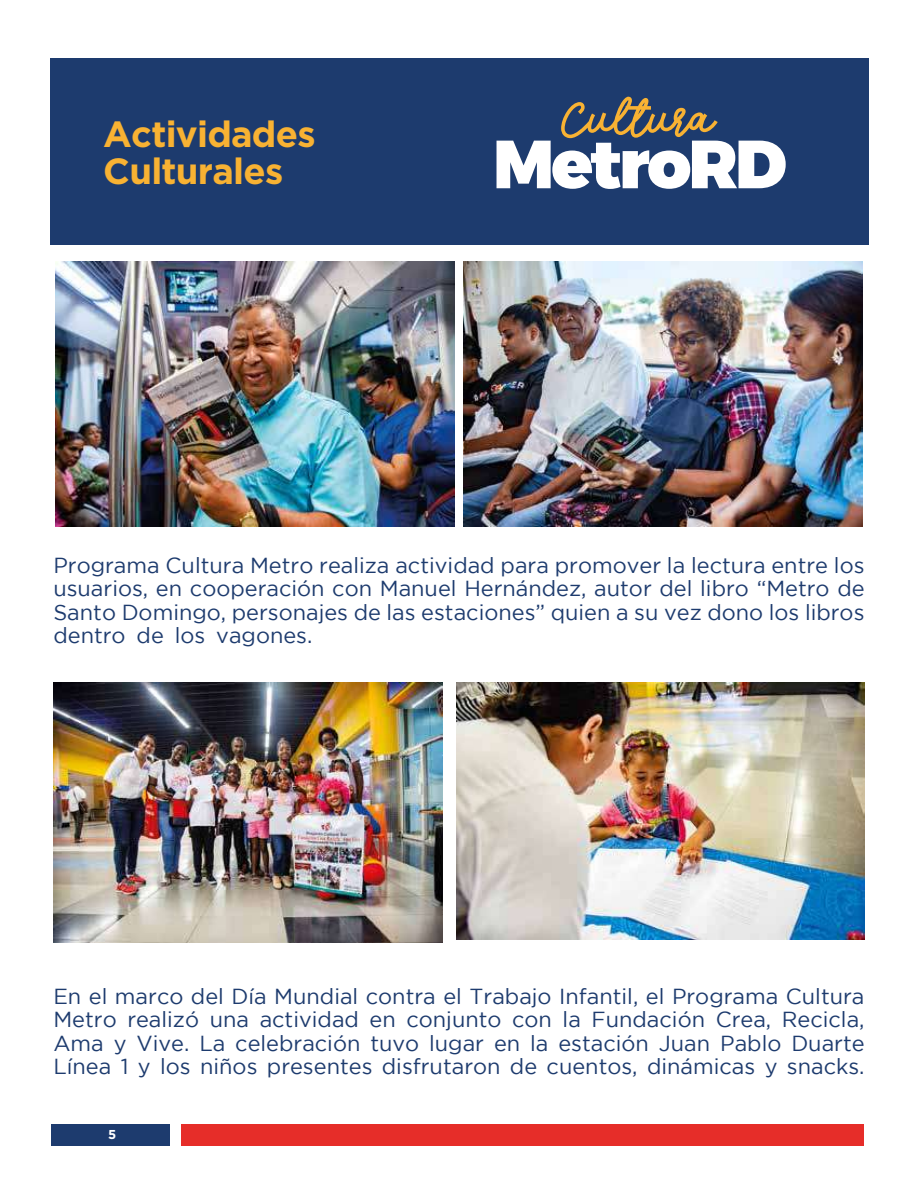
<style>
.page{position:relative;width:918px;height:1188px;background:#fff}
.page>*{position:absolute;margin:0;border:0;box-sizing:border-box;transform-origin:0 0}
.t1{font:700 36.45px/36.6px "Gotham";letter-spacing:-.02em;color:#f8b233}
.t2{font:21.75px/23.5px "Gotham";color:#1d3b6e;text-align:justify}
.t3{font:700 12.9px "Gotham";color:#fff}
</style>
<div class="page">
<div style="left:50px;top:58px;width:819px;height:187px;background:#1d3b6e"></div>
<svg style="left:497px;top:97px;width:289px;height:92px"></svg>
<div style="left:181px;top:1124px;width:682px;height:21px;background:#e62d29"></div>
<div style="left:51px;top:1124px;width:119px;height:21px;background:#1d3b6e"></div>
<img style="left:456px;top:683px;width:408px;height:257px">
<img style="left:54px;top:683px;width:389px;height:259px">
<img style="left:464px;top:261px;width:399px;height:266px">
<img style="left:55px;top:261px;width:399px;height:266px">
<h1 class="t1" style="left:103px;top:115px;width:214px">Actividades<br>Culturales</h1>
<p class="t2" style="left:53px;top:553px;width:813px">Programa Cultura Metro realiza actividad para promover la lectura entre los usuarios, en cooperación con Manuel Hernández, autor del libro “Metro de Santo Domingo, personajes de las estaciones” quien a su vez dono los libros dentro de los vagones.</p>
<p class="t2" style="left:53px;top:984px;width:813px">En el marco del Día Mundial contra el Trabajo Infantil, el Programa Cultura Metro realizó una actividad en conjunto con la Fundación Crea, Recicla, Ama y Vive. La celebración tuvo lugar en la estación Juan Pablo Duarte Línea 1 y los niños presentes disfrutaron de cuentos, dinámicas y snacks.</p>
<p class="t3" style="left:108px;top:1127px;width:10px">5</p>
</div>
